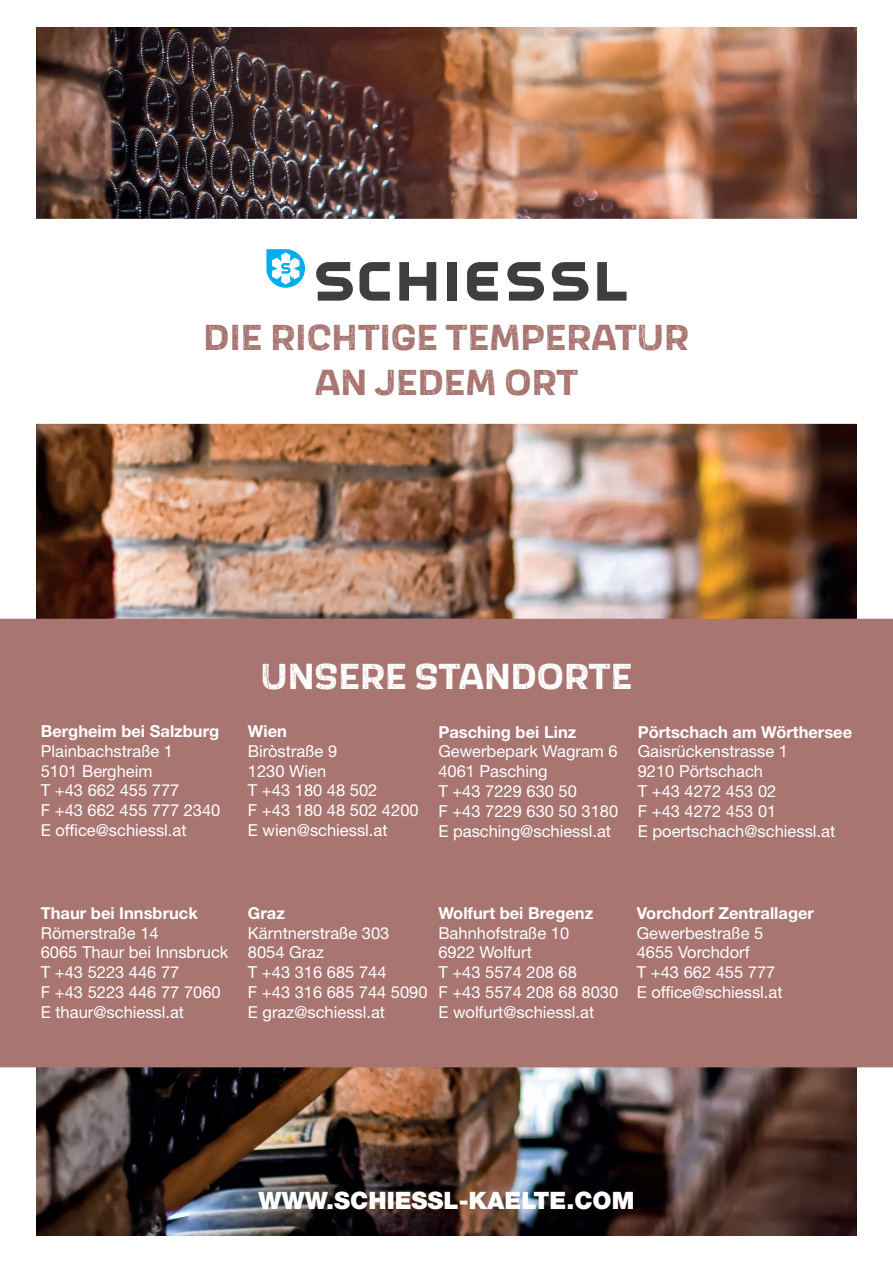
<style>
.page{position:relative;width:893px;height:1263px;background:#fff}
.page>*{position:absolute;margin:0;border:0;box-sizing:border-box;transform-origin:0 0}
.t1{font:700 37.5px/45px "Scarlet Wood";color:#a87571;text-align:center}
.t2{font:700 37.5px "Scarlet Wood";color:#fff}
.t3{font:900 24px "Helvetica Neue LT Std";color:#fff}
.t4{font:16.5px/19.8px "Helvetica Neue LT Std";color:#fff}
.t5{font:700 16.5px "Helvetica Neue LT Std";color:#fff}
</style>
<div class="page">
<img style="left:36px;top:28px;width:821px;height:1207px">
<div style="left:0;top:619px;width:893px;height:448px;background:#a87571"></div>
<svg style="left:36px;top:219px;width:821px;height:205px"></svg>
<div style="left:266px;top:248px;width:361px;height:54px;background:#fff"></div>
<svg style="left:399px;top:262px;width:37px;height:39px"></svg>
<div style="left:447px;top:262px;width:10px;height:39px;background:#3e3e3f"></div>
<svg style="left:597px;top:262px;width:30px;height:39px"></svg>
<svg style="left:360px;top:262px;width:30px;height:39px"></svg>
<svg style="left:467px;top:262px;width:31px;height:39px"></svg>
<svg style="left:316px;top:262px;width:37px;height:39px"></svg>
<svg style="left:552px;top:262px;width:36px;height:39px"></svg>
<svg style="left:507px;top:262px;width:37px;height:39px"></svg>
<svg style="left:266px;top:249px;width:39px;height:39px"></svg>
<h1 class="t1" style="left:204px;top:313px;width:487px">DIE RICHTIGE TEMPERATUR<br>AN JEDEM ORT</h1>
<p class="t5" style="left:41px;top:721px;width:180px">Bergheim bei Salzburg</p>
<p class="t4" style="left:41px;top:741px;width:181px">Plainbachstraße 1<br>5101 Bergheim<br>T +43 662 455 777<br>F +43 662 455 777 2340<br>E office@schiessl.at</p>
<h1 class="t2" style="left:261px;top:651px;width:373px">UNSERE STANDORTE</h1>
<p class="t5" style="left:248px;top:721px;width:41px">Wien</p>
<p class="t4" style="left:248px;top:741px;width:172px">Biròstraße 9<br>1230 Wien<br>T +43 180 48 502<br>F +43 180 48 502 4200<br>E wien@schiessl.at</p>
<p class="t5" style="left:438px;top:721px;width:140px">Pasching bei Linz</p>
<p class="t4" style="left:438px;top:741px;width:181px">Gewerbepark Wagram 6<br>4061 Pasching<br>T +43 7229 630 50<br>F +43 7229 630 50 3180<br>E pasching@schiessl.at</p>
<p class="t5" style="left:638px;top:721px;width:216px">Pörtschach am Wörthersee</p>
<p class="t4" style="left:638px;top:741px;width:199px">Gaisrückenstrasse 1<br>9210 Pörtschach<br>T +43 4272 453 02<br>F +43 4272 453 01<br>E poertschach@schiessl.at</p>
<p class="t5" style="left:41px;top:903px;width:159px">Thaur bei Innsbruck</p>
<p class="t4" style="left:41px;top:923px;width:189px">Römerstraße 14<br>6065 Thaur bei Innsbruck<br>T +43 5223 446 77<br>F +43 5223 446 77 7060<br>E thaur@schiessl.at</p>
<p class="t5" style="left:248px;top:903px;width:38px">Graz</p>
<p class="t4" style="left:248px;top:923px;width:181px">Kärntnerstraße 303<br>8054 Graz<br>T +43 316 685 744<br>F +43 316 685 744 5090<br>E graz@schiessl.at</p>
<p class="t5" style="left:438px;top:903px;width:156px">Wolfurt bei Bregenz</p>
<p class="t4" style="left:438px;top:923px;width:181px">Bahnhofstraße 10<br>6922 Wolfurt<br>T +43 5574 208 68<br>F +43 5574 208 68 8030<br>E wolfurt@schiessl.at</p>
<p class="t5" style="left:637px;top:903px;width:179px">Vorchdorf Zentrallager</p>
<p class="t4" style="left:637px;top:923px;width:147px">Gewerbestraße 5<br>4655 Vorchdorf<br>T +43 662 455 777<br>E office@schiessl.at</p>
<h2 class="t3" style="left:259px;top:1186px;width:377px">WWW.SCHIESSL-KAELTE.COM</h2>
</div>
